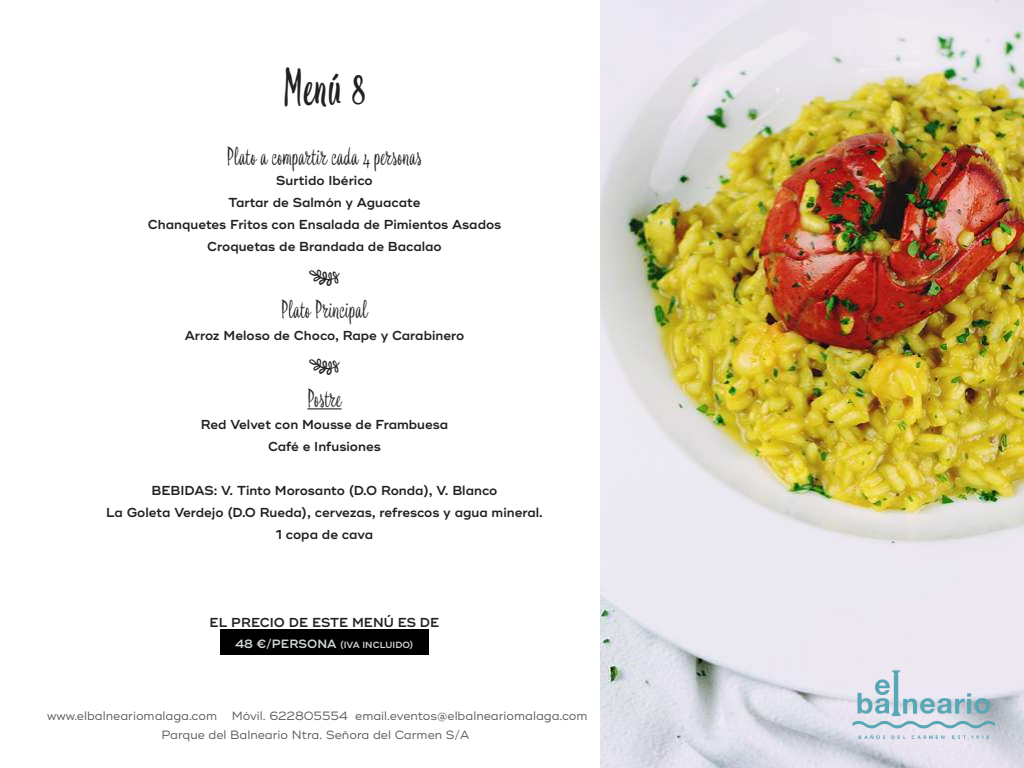
<style>
.page{position:relative;width:1024px;height:768px;background:#fff}
.page>*{position:absolute;margin:0;border:0;box-sizing:border-box;transform-origin:0 0}
.t1{font:700 45px "Maya Script";color:#202121}
.t2{font:22px "Maya Script";color:#202121}
.t3{font:600 13px/22px "Ridley Grotesk";color:#202121;text-align:center}
.t4{font:12px/19.4px "Ridley Grotesk";color:#595959;text-align:center}
.t5{font:600 9px "Ridley Grotesk";color:#d1d7d3}
.s1{font-size:12px}
</style>
<div class="page">
<div style="left:220px;top:630px;width:209px;height:26px;background:#000"></div>
<hr style="left:307px;top:408px;width:35px;height:1px;background:#202121">
<img style="left:600px;top:0;width:424px;height:768px">
<svg style="left:852px;top:670px;width:143px;height:58px;background:#c5d3df"></svg>
<svg style="left:952px;top:735px;width:37px;height:4px"></svg>
<svg style="left:859px;top:735px;width:26px;height:4px"></svg>
<svg style="left:891px;top:735px;width:15px;height:4px"></svg>
<svg style="left:912px;top:735px;width:32px;height:4px"></svg>
<h1 class="t1" style="left:284px;top:56px;width:83px">Menú 8</h1>
<h2 class="t2" style="left:227px;top:142px;width:197px">Plato a compartir cada 4 personas</h2>
<p class="t3" style="left:148px;top:170px;width:355px">Surtido Ibérico<br>Tartar de Salmón y Aguacate<br>Chanquetes Fritos con Ensalada de Pimientos Asados<br>Croquetas de Brandada de Bacalao</p>
<h2 class="t2" style="left:281px;top:294px;width:88px">Plato Principal</h2>
<p class="t3" style="left:185px;top:325px;width:281px">Arroz Meloso de Choco, Rape y Carabinero</p>
<h2 class="t2" style="left:307px;top:383px;width:36px">Postre</h2>
<p class="t3" style="left:201px;top:414px;width:249px">Red Velvet con Mousse de Frambuesa<br>Café e Infusiones</p>
<p class="t3" style="left:106px;top:480px;width:438px">BEBIDAS: V. Tinto Morosanto (D.O Ronda), V. Blanco<br>La Goleta Verdejo (D.O Rueda), cervezas, refrescos y agua mineral.<br>1 copa de cava</p>
<p class="t3" style="left:210px;top:612px;width:231px">EL PRECIO DE ESTE MENÚ ES DE</p>
<p class="t5" style="left:235px;top:639px;width:180px"><span class="s1">48 €/PERSONA</span> (IVA INCLUIDO)</p>
<p class="t4" style="left:47px;top:706px;width:542px">www.elbalneariomalaga.com Móvil. 622805554 email.eventos@elbalneariomalaga.com<br>Parque del Balneario Ntra. Señora del Carmen S/A</p>
</div>
